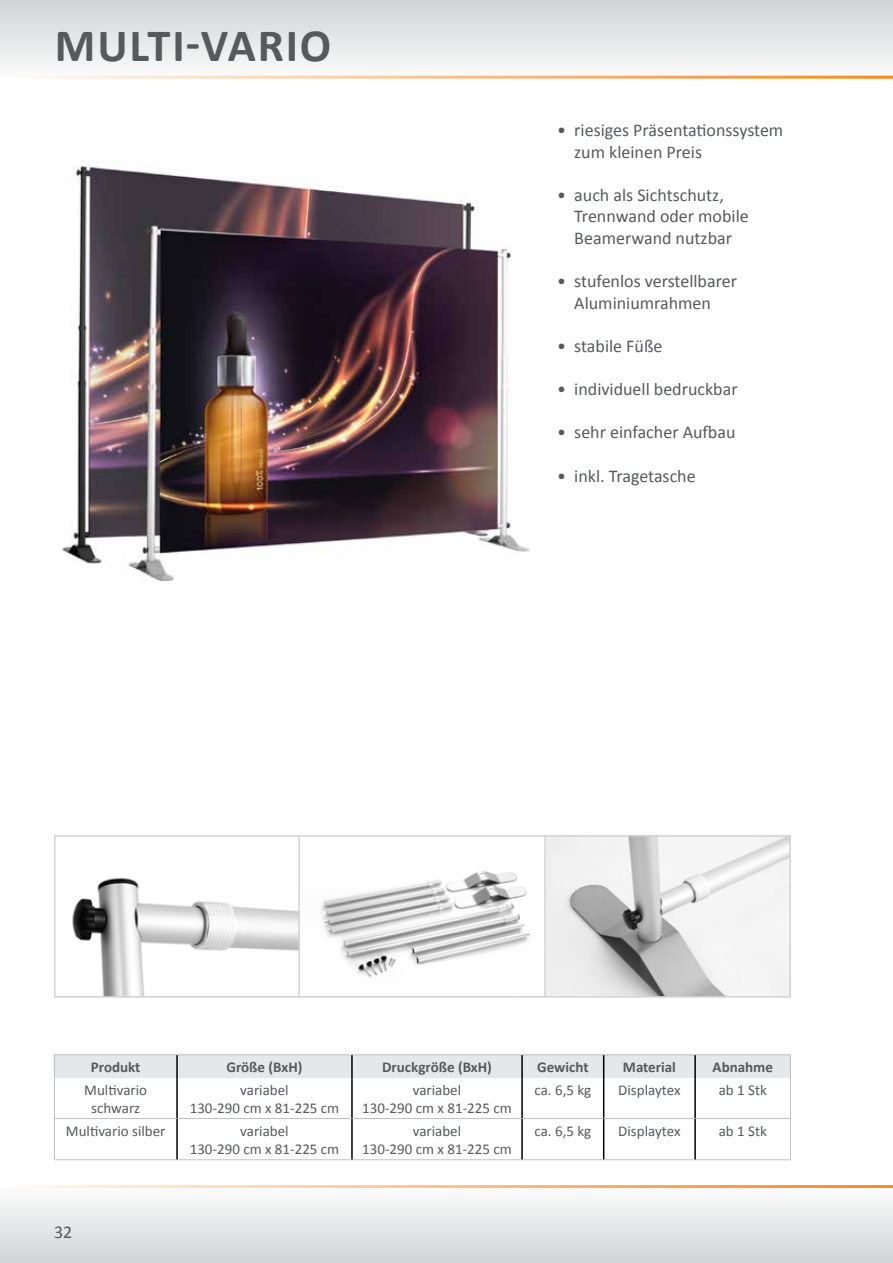
<style>
.page{position:relative;width:893px;height:1263px;background:#fff}
.page>*{position:absolute;margin:0;border:0;box-sizing:border-box;transform-origin:0 0}
.t1{font:700 46.5px "Calibri";letter-spacing:.04em;color:#58595b}
.t2{font:18px/21.6px "Calibri";color:#58595b}
.t3{font:15px/18px "Calibri";color:#58595b;text-align:center}
.t4{font:700 15px "Calibri";color:#58595b}
</style>
<div class="page">
<div style="left:1px;top:1185px;width:892px;height:78px;background:linear-gradient(to bottom,#fcfcfd,#d2d4d5)"></div>
<hr style="left:9px;top:1185px;width:884px;height:3px;background:#fff">
<div style="left:1px;top:1px;width:892px;height:78px;background:linear-gradient(to bottom,#d2d4d7,#fbf9f7)"></div>
<hr style="left:0;top:76px;width:893px;height:3px;background:#fff">
<hr style="left:54px;top:1078px;width:1px;height:40px;background:#bcbec0">
<hr style="left:790px;top:1078px;width:1px;height:40px;background:#bcbec0">
<hr style="left:54px;top:1118px;width:123px;height:1px;background:#bcbec0">
<hr style="left:54px;top:1119px;width:1px;height:40px;background:#bcbec0">
<hr style="left:177px;top:1118px;width:175px;height:1px;background:#bcbec0">
<hr style="left:352px;top:1118px;width:170px;height:1px;background:#bcbec0">
<hr style="left:522px;top:1118px;width:82px;height:1px;background:#bcbec0">
<hr style="left:604px;top:1118px;width:91px;height:1px;background:#bcbec0">
<hr style="left:695px;top:1118px;width:96px;height:1px;background:#bcbec0">
<hr style="left:790px;top:1119px;width:1px;height:40px;background:#bcbec0">
<hr style="left:54px;top:1159px;width:123px;height:1px;background:#bcbec0">
<hr style="left:177px;top:1159px;width:175px;height:1px;background:#bcbec0">
<hr style="left:352px;top:1159px;width:170px;height:1px;background:#bcbec0">
<hr style="left:522px;top:1159px;width:82px;height:1px;background:#bcbec0">
<hr style="left:604px;top:1159px;width:91px;height:1px;background:#bcbec0">
<hr style="left:695px;top:1159px;width:96px;height:1px;background:#bcbec0">
<hr style="left:176px;top:1078px;width:2px;height:40px;background:#000">
<hr style="left:351px;top:1078px;width:2px;height:40px;background:#000">
<hr style="left:521px;top:1078px;width:2px;height:40px;background:#000">
<hr style="left:603px;top:1078px;width:1px;height:40px;background:#000">
<hr style="left:694px;top:1078px;width:2px;height:40px;background:#000">
<hr style="left:176px;top:1119px;width:2px;height:40px;background:#000">
<hr style="left:351px;top:1119px;width:2px;height:40px;background:#000">
<hr style="left:521px;top:1119px;width:2px;height:40px;background:#000">
<hr style="left:603px;top:1119px;width:1px;height:40px;background:#000">
<hr style="left:694px;top:1119px;width:2px;height:40px;background:#000">
<hr style="left:54px;top:1054px;width:123px;height:1px;background:#bcbec0">
<hr style="left:177px;top:1054px;width:175px;height:1px;background:#bcbec0">
<hr style="left:352px;top:1054px;width:170px;height:1px;background:#bcbec0">
<hr style="left:522px;top:1054px;width:82px;height:1px;background:#bcbec0">
<hr style="left:604px;top:1054px;width:91px;height:1px;background:#bcbec0">
<hr style="left:695px;top:1054px;width:96px;height:1px;background:#bcbec0">
<div style="left:54px;top:1055px;width:737px;height:23px;background:#e6e7e8"></div>
<hr style="left:694px;top:1055px;width:2px;height:23px;background:#000">
<img style="left:62px;top:166px;width:468px;height:415px">
<img style="left:72px;top:838px;width:716px;height:157px">
<div style="left:544px;top:835px;width:247px;height:163px;border:2px solid #d1d3d4"></div>
<div style="left:298px;top:835px;width:248px;height:163px;border:2px solid #d1d3d4"></div>
<div style="left:54px;top:835px;width:246px;height:163px;border:2px solid #d1d3d4"></div>
<h1 class="t1" style="left:55px;top:13px;width:253px">MULTI-VARIO</h1>
<p class="t2" style="left:574px;top:118px;width:211px;text-indent:-17px">• riesiges Präsentationssystem zum kleinen Preis</p>
<p class="t2" style="left:574px;top:183px;width:176px;text-indent:-17px">• auch als Sichtschutz,<br>Trennwand oder mobile<br>Beamerwand nutzbar</p>
<p class="t2" style="left:557px;top:270px;width:181px;text-align:center">• stufenlos verstellbarer<br>Aluminiumrahmen</p>
<p class="t2" style="left:557px;top:334px;width:107px">• stabile Füße</p>
<p class="t2" style="left:557px;top:378px;width:182px">• individuell bedruckbar</p>
<p class="t2" style="left:557px;top:421px;width:180px">• sehr einfacher Aufbau</p>
<p class="t2" style="left:557px;top:464px;width:140px">• inkl. Tragetasche</p>
<p class="t4" style="left:91px;top:1056px;width:51px">Produkt</p>
<p class="t4" style="left:227px;top:1056px;width:77px">Größe (BxH)</p>
<p class="t4" style="left:382px;top:1056px;width:111px">Druckgröße (BxH)</p>
<p class="t4" style="left:537px;top:1056px;width:53px">Gewicht</p>
<p class="t4" style="left:623px;top:1056px;width:55px">Material</p>
<p class="t4" style="left:713px;top:1056px;width:62px">Abnahme</p>
<p class="t3" style="left:84px;top:1080px;width:64px">Multivario schwarz</p>
<p class="t3" style="left:190px;top:1080px;width:151px">variabel<br>130-290 cm x 81-225 cm</p>
<p class="t3" style="left:362px;top:1080px;width:151px">variabel<br>130-290 cm x 81-225 cm</p>
<p class="t3" style="left:534px;top:1080px;width:58px">ca. 6,5 kg</p>
<p class="t3" style="left:618px;top:1080px;width:64px">Displaytex</p>
<p class="t3" style="left:719px;top:1080px;width:50px">ab 1 Stk</p>
<p class="t3" style="left:66px;top:1121px;width:101px">Multivario silber</p>
<p class="t3" style="left:190px;top:1121px;width:151px">variabel<br>130-290 cm x 81-225 cm</p>
<p class="t3" style="left:362px;top:1121px;width:151px">variabel<br>130-290 cm x 81-225 cm</p>
<p class="t3" style="left:534px;top:1121px;width:58px">ca. 6,5 kg</p>
<p class="t3" style="left:618px;top:1121px;width:64px">Displaytex</p>
<p class="t3" style="left:719px;top:1121px;width:50px">ab 1 Stk</p>
<p class="t2" style="left:54px;top:1220px;width:20px">32</p>
</div>
